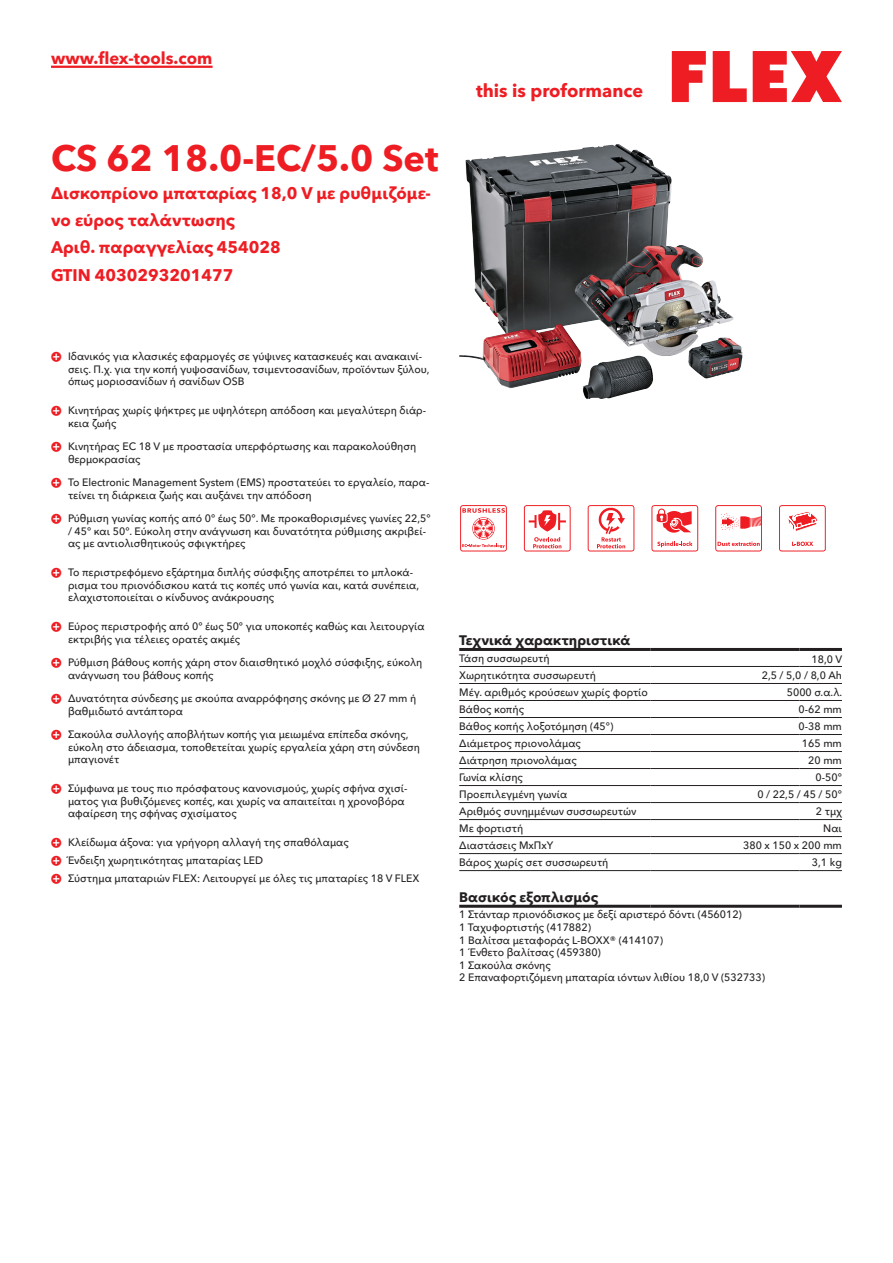
<style>
.page{position:relative;width:893px;height:1263px;background:#fff}
.page>*{position:absolute;margin:0;border:0;box-sizing:border-box;transform-origin:0 0}
.CB_AF_Product-name{font:700 36px "Avenir Next W1 G";color:#ee1d23}
.t1{font:700 18px "Avenir Next W1 G";color:#ee1d23}
.CB_AF_Product-short{font:700 16.5px/27px "Avenir Next W1 G";color:#ee1d23}
.CB_AF_Order-number{font:700 16.5px "Avenir Next W1 G";color:#ee1d23}
.CB_AF_Table-headline{font:700 13.5px "Avenir Next W1 G";color:#231f20}
.CB_AF_Table-specific{font:500 10.5px/12.6px "Avenir Next W1 G";color:#231f20}
</style>
<div class="page">
<svg style="left:672px;top:51px;width:34px;height:51px"></svg>
<svg style="left:713px;top:51px;width:34px;height:51px"></svg>
<svg style="left:753px;top:51px;width:89px;height:51px"></svg>
<hr style="left:51px;top:66px;width:162px;height:2px;background:#ee1d23">
<img style="left:459px;top:144px;width:274px;height:244px">
<hr style="left:459px;top:666px;width:192px;height:1px;background:#231f20">
<hr style="left:651px;top:666px;width:148px;height:1px;background:#231f20">
<hr style="left:799px;top:666px;width:43px;height:1px;background:#231f20">
<hr style="left:459px;top:683px;width:192px;height:1px;background:#231f20">
<hr style="left:651px;top:683px;width:148px;height:1px;background:#231f20">
<hr style="left:799px;top:683px;width:43px;height:1px;background:#231f20">
<hr style="left:459px;top:700px;width:192px;height:1px;background:#231f20">
<hr style="left:651px;top:700px;width:148px;height:1px;background:#231f20">
<hr style="left:799px;top:700px;width:43px;height:1px;background:#231f20">
<hr style="left:459px;top:717px;width:192px;height:1px;background:#231f20">
<hr style="left:651px;top:717px;width:148px;height:1px;background:#231f20">
<hr style="left:799px;top:717px;width:43px;height:1px;background:#231f20">
<hr style="left:459px;top:734px;width:192px;height:1px;background:#231f20">
<hr style="left:651px;top:734px;width:148px;height:1px;background:#231f20">
<hr style="left:799px;top:734px;width:43px;height:1px;background:#231f20">
<hr style="left:459px;top:751px;width:192px;height:1px;background:#231f20">
<hr style="left:651px;top:751px;width:148px;height:1px;background:#231f20">
<hr style="left:799px;top:751px;width:43px;height:1px;background:#231f20">
<hr style="left:459px;top:768px;width:192px;height:1px;background:#231f20">
<hr style="left:651px;top:768px;width:148px;height:1px;background:#231f20">
<hr style="left:799px;top:768px;width:43px;height:1px;background:#231f20">
<hr style="left:459px;top:785px;width:192px;height:1px;background:#231f20">
<hr style="left:651px;top:785px;width:148px;height:1px;background:#231f20">
<hr style="left:799px;top:785px;width:43px;height:1px;background:#231f20">
<hr style="left:459px;top:802px;width:192px;height:1px;background:#231f20">
<hr style="left:651px;top:802px;width:148px;height:1px;background:#231f20">
<hr style="left:799px;top:802px;width:43px;height:1px;background:#231f20">
<hr style="left:459px;top:819px;width:192px;height:1px;background:#231f20">
<hr style="left:651px;top:819px;width:148px;height:1px;background:#231f20">
<hr style="left:799px;top:819px;width:43px;height:1px;background:#231f20">
<hr style="left:459px;top:836px;width:192px;height:1px;background:#231f20">
<hr style="left:651px;top:836px;width:148px;height:1px;background:#231f20">
<hr style="left:799px;top:836px;width:43px;height:1px;background:#231f20">
<hr style="left:459px;top:853px;width:192px;height:1px;background:#231f20">
<hr style="left:651px;top:853px;width:148px;height:1px;background:#231f20">
<hr style="left:799px;top:853px;width:43px;height:1px;background:#231f20">
<hr style="left:459px;top:870px;width:192px;height:1px;background:#231f20">
<hr style="left:651px;top:870px;width:148px;height:1px;background:#231f20">
<hr style="left:799px;top:870px;width:43px;height:1px;background:#231f20">
<hr style="left:459px;top:648px;width:192px;height:3px;background:#231f20">
<hr style="left:651px;top:648px;width:148px;height:3px;background:#231f20">
<hr style="left:799px;top:648px;width:43px;height:3px;background:#231f20">
<hr style="left:459px;top:905px;width:192px;height:3px;background:#231f20">
<hr style="left:651px;top:905px;width:148px;height:3px;background:#231f20">
<hr style="left:799px;top:905px;width:43px;height:3px;background:#231f20">
<svg style="left:460px;top:505px;width:47px;height:46px"></svg>
<svg style="left:524px;top:505px;width:47px;height:46px"></svg>
<svg style="left:588px;top:505px;width:46px;height:46px"></svg>
<svg style="left:651px;top:505px;width:47px;height:46px"></svg>
<svg style="left:715px;top:505px;width:47px;height:46px"></svg>
<svg style="left:779px;top:505px;width:47px;height:46px"></svg>
<h3 class="CB_AF_Product-short" style="left:51px;top:43px;width:163px">www.flex-tools.com</h3>
<p class="CB_AF_Product-name" style="left:51px;top:130px;width:389px">CS 62 18.0-EC/5.0 Set</p>
<p class="CB_AF_Product-short" style="left:51px;top:178px;width:381px">Δισκοπρίονο μπαταρίας 18,0 V με ρυθμιζόμε&shy;νο εύρος ταλάντωσης</p>
<p class="CB_AF_Order-number" style="left:51px;top:234px;width:231px">Αριθ. παραγγελίας 454028</p>
<p class="CB_AF_Order-number" style="left:51px;top:262px;width:184px">GTIN 4030293201477</p>
<h2 class="t1" style="left:476px;top:77px;width:169px">this is proformance</h2>
<p class="CB_AF_Table-specific" style="left:68px;top:349px;width:363px">Ιδανικός για κλασικές εφαρμογές σε γύψινες κατασκευές και ανακαινί&shy;σεις. Π.χ. για την κοπή γυψοσανίδων, τσιμεντοσανίδων, προϊόντων ξύλου, όπως μοριοσανίδων ή σανίδων OSB</p>
<p class="CB_AF_Table-specific" style="left:68px;top:403px;width:360px">Κινητήρας χωρίς ψήκτρες με υψηλότερη απόδοση και μεγαλύτερη διάρ&shy;κεια ζωής</p>
<p class="CB_AF_Table-specific" style="left:68px;top:439px;width:350px">Κινητήρας EC 18 V με προστασία υπερφόρτωσης και παρακολούθηση θερμοκρασίας</p>
<p class="CB_AF_Table-specific" style="left:68px;top:475px;width:363px">Το Electronic Management System (EMS) προστατεύει το εργαλείο, παρα&shy;τείνει τη διάρκεια ζωής και αυξάνει την απόδοση</p>
<p class="CB_AF_Table-specific" style="left:68px;top:511px;width:364px">Ρύθμιση γωνίας κοπής από 0° έως 50°. Με προκαθορισμένες γωνίες 22,5° / 45° και 50°. Εύκολη στην ανάγνωση και δυνατότητα ρύθμισης ακριβεί&shy;ας με αντιολισθητικούς σφιγκτήρες</p>
<p class="CB_AF_Table-specific" style="left:68px;top:565px;width:353px">Το περιστρεφόμενο εξάρτημα διπλής σύσφιξης αποτρέπει το μπλοκά&shy;ρισμα του πριονόδισκου κατά τις κοπές υπό γωνία και, κατά συνέπεια, ελαχιστοποιείται ο κίνδυνος ανάκρουσης</p>
<p class="CB_AF_Table-specific" style="left:68px;top:619px;width:358px">Εύρος περιστροφής από 0° έως 50° για υποκοπές καθώς και λειτουργία εκτριβής για τέλειες ορατές ακμές</p>
<p class="CB_AF_Table-specific" style="left:68px;top:655px;width:356px">Ρύθμιση βάθους κοπής χάρη στον διαισθητικό μοχλό σύσφιξης, εύκολη ανάγνωση του βάθους κοπής</p>
<p class="CB_AF_Table-specific" style="left:68px;top:691px;width:350px">Δυνατότητα σύνδεσης με σκούπα αναρρόφησης σκόνης με Ø 27 mm ή βαθμιδωτό αντάπτορα</p>
<p class="CB_AF_Table-specific" style="left:68px;top:727px;width:354px">Σακούλα συλλογής αποβλήτων κοπής για μειωμένα επίπεδα σκόνης, εύκολη στο άδειασμα, τοποθετείται χωρίς εργαλεία χάρη στη σύνδεση μπαγιονέτ</p>
<p class="CB_AF_Table-specific" style="left:68px;top:781px;width:341px">Σύμφωνα με τους πιο πρόσφατους κανονισμούς, χωρίς σφήνα σχισί&shy;ματος για βυθιζόμενες κοπές, και χωρίς να απαιτείται η χρονοβόρα αφαίρεση της σφήνας σχισίματος</p>
<p class="CB_AF_Table-specific" style="left:68px;top:835px;width:282px">Κλείδωμα άξονα: για γρήγορη αλλαγή της σπαθόλαμας</p>
<p class="CB_AF_Table-specific" style="left:68px;top:853px;width:197px">Ένδειξη χωρητικότητας μπαταρίας LED</p>
<p class="CB_AF_Table-specific" style="left:68px;top:871px;width:353px">Σύστημα μπαταριών FLEX: Λειτουργεί με όλες τις μπαταρίες 18 V FLEX</p>
<p class="CB_AF_Table-headline" style="left:459px;top:630px;width:173px">Τεχνικά χαρακτηριστικά</p>
<p class="CB_AF_Table-specific" style="left:459px;top:651px;width:92px">Τάση συσσωρευτή</p>
<p class="CB_AF_Table-specific" style="left:811px;top:652px;width:32px">18,0 V</p>
<p class="CB_AF_Table-specific" style="left:459px;top:668px;width:138px">Χωρητικότητα συσσωρευτή</p>
<p class="CB_AF_Table-specific" style="left:762px;top:668px;width:82px">2,5 / 5,0 / 8,0 Ah</p>
<p class="CB_AF_Table-specific" style="left:459px;top:685px;width:190px">Μέγ. αριθμός κρούσεων χωρίς φορτίο</p>
<p class="CB_AF_Table-specific" style="left:787px;top:685px;width:57px">5000 σ.α.λ.</p>
<p class="CB_AF_Table-specific" style="left:459px;top:702px;width:66px">Βάθος κοπής</p>
<p class="CB_AF_Table-specific" style="left:799px;top:702px;width:45px">0-62 mm</p>
<p class="CB_AF_Table-specific" style="left:459px;top:719px;width:156px">Βάθος κοπής λοξοτόμηση (45°)</p>
<p class="CB_AF_Table-specific" style="left:799px;top:719px;width:45px">0-38 mm</p>
<p class="CB_AF_Table-specific" style="left:459px;top:736px;width:123px">Διάμετρος πριονολάμας</p>
<p class="CB_AF_Table-specific" style="left:802px;top:736px;width:41px">165 mm</p>
<p class="CB_AF_Table-specific" style="left:459px;top:753px;width:119px">Διάτρηση πριονολάμας</p>
<p class="CB_AF_Table-specific" style="left:808px;top:753px;width:35px">20 mm</p>
<p class="CB_AF_Table-specific" style="left:459px;top:770px;width:65px">Γωνία κλίσης</p>
<p class="CB_AF_Table-specific" style="left:816px;top:770px;width:28px">0-50°</p>
<p class="CB_AF_Table-specific" style="left:459px;top:787px;width:110px">Προεπιλεγμένη γωνία</p>
<p class="CB_AF_Table-specific" style="left:757px;top:787px;width:86px">0 / 22,5 / 45 / 50°</p>
<p class="CB_AF_Table-specific" style="left:459px;top:804px;width:179px">Αριθμός συνημμένων συσσωρευτών</p>
<p class="CB_AF_Table-specific" style="left:816px;top:804px;width:28px">2 τμχ</p>
<p class="CB_AF_Table-specific" style="left:459px;top:821px;width:66px">Με φορτιστή</p>
<p class="CB_AF_Table-specific" style="left:823px;top:821px;width:20px">Ναι</p>
<p class="CB_AF_Table-specific" style="left:459px;top:838px;width:96px">Διαστάσεις ΜxΠxΥ</p>
<p class="CB_AF_Table-specific" style="left:743px;top:838px;width:100px">380 x 150 x 200 mm</p>
<p class="CB_AF_Table-specific" style="left:459px;top:855px;width:151px">Βάρος χωρίς σετ συσσωρευτή</p>
<p class="CB_AF_Table-specific" style="left:812px;top:855px;width:32px">3,1 kg</p>
<p class="CB_AF_Table-headline" style="left:459px;top:886px;width:140px">Βασικός εξοπλισμός</p>
<p class="CB_AF_Table-specific" style="left:459px;top:907px;width:307px">1 Στάνταρ πριονόδισκος με δεξί αριστερό δόντι (456012)<br>1 Ταχυφορτιστής (417882)<br>1 Βαλίτσα μεταφοράς L-BOXX® (414107)<br>1 Ένθετο βαλίτσας (459380)<br>1 Σακούλα σκόνης<br>2 Επαναφορτιζόμενη μπαταρία ιόντων λιθίου 18,0 V (532733)</p>
</div>
